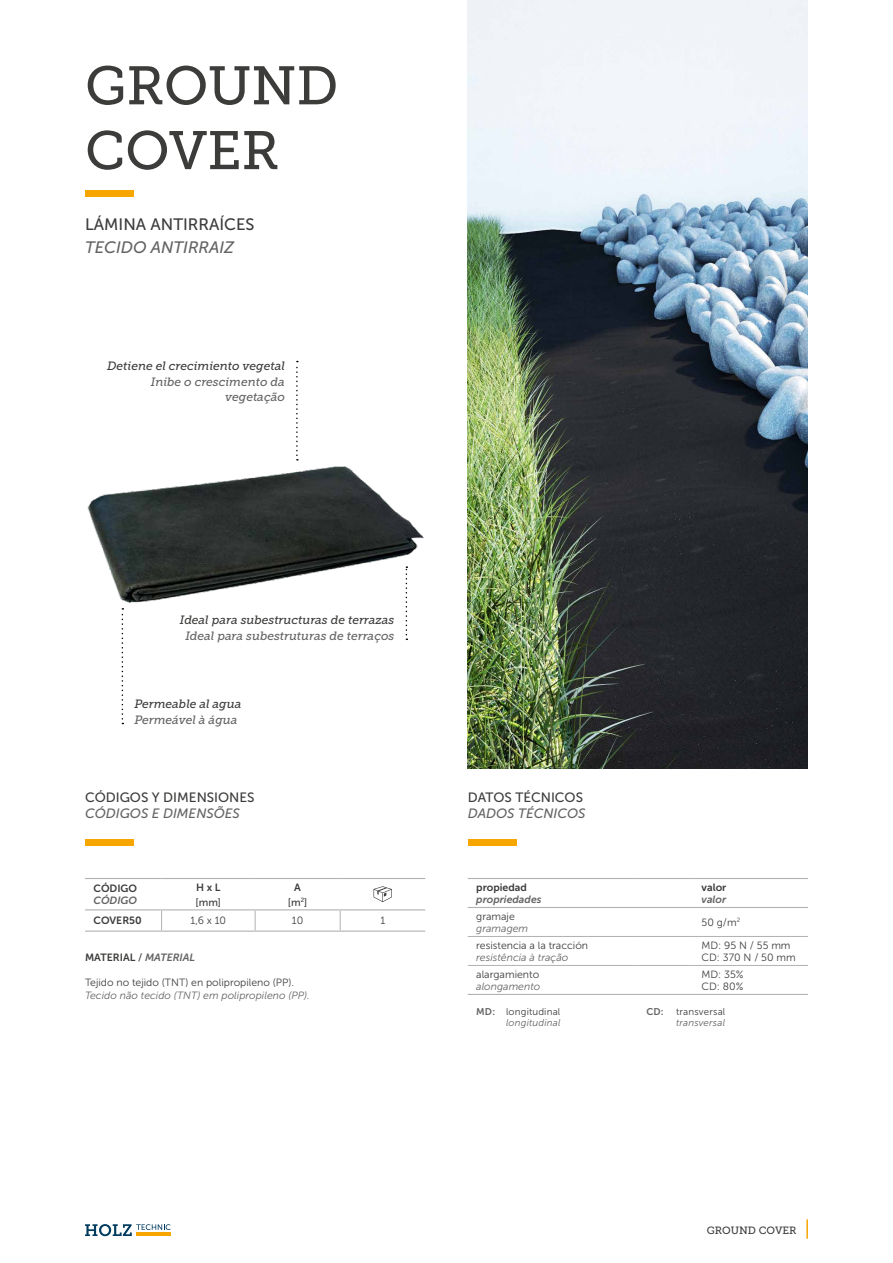
<style>
.page{position:relative;width:893px;height:1263px;background:#fff}
.page>*{position:absolute;margin:0;border:0;box-sizing:border-box;transform-origin:0 0}
.t1{font:54px/64.8px "Museo Slab 500";color:#3c3c3b}
.t2{font:16.5px "Museo Sans 500";color:#3c3c3b}
.t3{font:italic 16.5px "Museo Sans 500";color:#646363}
.t4{font:13.5px "Museo Sans 500";color:#3c3c3b}
.t5{font:italic 13.5px "Museo Sans 500";color:#646363}
.t6{font:italic 12px "Museo Slab 500";color:#3c3c3b}
.t7{font:italic 12px/14.4px "Museo Slab 500";color:#646363;text-align:right}
.t8{font:10.5px/12.6px "Museo Sans 300";color:#3c3c3b}
.t9{font:italic 10.5px "Museo Sans 300";color:#646363}
.t10{font:10.5px "Museo Sans 700";color:#3c3c3b}
.t11{font:italic 10.5px "Museo Sans 700";color:#646363}
.t12{font:10.5px "Museo Slab 500";color:#3c3c3b}
.t13{font:10.5px "Museo Sans 500";color:#3c3c3b}
.t14{font:9.75px/11.7px "Museo Sans 300";letter-spacing:.02em;color:#3c3c3b;text-align:right}
.t15{font:italic 9.75px "Museo Sans 300";letter-spacing:.02em;color:#646363}
.t16{font:9.75px "Museo Sans 700";color:#646363}
.s1{font-family:"Museo Sans 500"}
.s2{font-style:italic;color:#646363}
.s3{font-family:"Museo Sans 700";color:#646363}
</style>
<div class="page">
<svg style="left:85px;top:1224px;width:86px;height:12px"></svg>
<hr style="left:806px;top:1219px;width:2px;height:20px;background:#f7a600">
<img style="left:468px;top:0;width:340px;height:769px">
<img style="left:87px;top:459px;width:337px;height:222px">
<svg style="left:161px;top:910px;width:1px;height:20px"></svg>
<svg style="left:255px;top:910px;width:1px;height:20px"></svg>
<hr style="left:85px;top:878px;width:77px;height:1px;background:#b3b2b2">
<hr style="left:162px;top:878px;width:93px;height:1px;background:#b3b2b2">
<hr style="left:255px;top:878px;width:85px;height:1px;background:#b3b2b2">
<hr style="left:340px;top:878px;width:85px;height:1px;background:#b3b2b2">
<hr style="left:85px;top:909px;width:77px;height:1px;background:#b3b2b2">
<hr style="left:162px;top:909px;width:93px;height:1px;background:#b3b2b2">
<hr style="left:255px;top:909px;width:85px;height:1px;background:#b3b2b2">
<hr style="left:340px;top:909px;width:85px;height:1px;background:#b3b2b2">
<svg style="left:340px;top:910px;width:1px;height:20px"></svg>
<hr style="left:85px;top:930px;width:77px;height:2px;background:#b3b2b2">
<hr style="left:162px;top:930px;width:93px;height:2px;background:#b3b2b2">
<hr style="left:255px;top:930px;width:85px;height:2px;background:#b3b2b2">
<hr style="left:340px;top:930px;width:85px;height:2px;background:#b3b2b2">
<svg style="left:373px;top:886px;width:19px;height:16px"></svg>
<hr style="left:468px;top:936px;width:170px;height:1px;background:#b3b2b2">
<hr style="left:638px;top:936px;width:55px;height:1px;background:#b3b2b2">
<hr style="left:693px;top:936px;width:115px;height:1px;background:#b3b2b2">
<hr style="left:468px;top:965px;width:170px;height:1px;background:#b3b2b2">
<hr style="left:638px;top:965px;width:55px;height:1px;background:#b3b2b2">
<hr style="left:693px;top:965px;width:115px;height:1px;background:#b3b2b2">
<hr style="left:468px;top:878px;width:170px;height:1px;background:#b3b2b2">
<hr style="left:638px;top:878px;width:55px;height:1px;background:#b3b2b2">
<hr style="left:693px;top:878px;width:115px;height:1px;background:#b3b2b2">
<hr style="left:468px;top:907px;width:170px;height:1px;background:#b3b2b2">
<hr style="left:638px;top:907px;width:55px;height:1px;background:#b3b2b2">
<hr style="left:693px;top:907px;width:115px;height:1px;background:#b3b2b2">
<hr style="left:468px;top:994px;width:170px;height:1px;background:#b3b2b2">
<hr style="left:638px;top:994px;width:55px;height:1px;background:#b3b2b2">
<hr style="left:693px;top:994px;width:115px;height:1px;background:#b3b2b2">
<svg style="left:296px;top:361px;width:2px;height:99px"></svg>
<svg style="left:406px;top:566px;width:1px;height:74px"></svg>
<svg style="left:122px;top:608px;width:1px;height:116px"></svg>
<div style="left:85px;top:190px;width:49px;height:7px;background:#f7a600"></div>
<div style="left:85px;top:840px;width:49px;height:6px;background:#f7a600"></div>
<div style="left:468px;top:840px;width:49px;height:6px;background:#f7a600"></div>
<h1 class="t1" style="left:85px;top:54px;width:255px">GROUND<br>COVER</h1>
<h2 class="t2" style="left:85px;top:216px;width:171px">LÁMINA ANTIRRAÍCES</h2>
<h2 class="t3" style="left:85px;top:238px;width:151px">TECIDO ANTIRRAIZ</h2>
<p class="t6" style="left:107px;top:359px;width:179px">Detiene el crecimiento vegetal</p>
<p class="t7" style="left:151px;top:375px;width:135px">Inibe o crescimento da vegetação</p>
<p class="t6" style="left:180px;top:613px;width:216px">Ideal para subestructuras de terrazas</p>
<p class="t7" style="left:185px;top:629px;width:210px">Ideal para subestruturas de terraços</p>
<p class="t6" style="left:134px;top:697px;width:109px">Permeable al agua</p>
<p class="t7" style="left:134px;top:713px;width:105px">Permeável à água</p>
<p class="t4" style="left:85px;top:790px;width:171px">CÓDIGOS Y DIMENSIONES</p>
<p class="t5" style="left:85px;top:806px;width:156px">CÓDIGOS E DIMENSÕES</p>
<p class="t10" style="left:94px;top:882px;width:45px">CÓDIGO</p>
<p class="t11" style="left:94px;top:895px;width:45px">CÓDIGO</p>
<p class="t10" style="left:196px;top:881px;width:26px">H x L</p>
<p class="t13" style="left:196px;top:896px;width:27px">[mm]</p>
<p class="t10" style="left:294px;top:881px;width:8px">A</p>
<p class="t13" style="left:288px;top:896px;width:21px">[m<sup>2</sup>]</p>
<p class="t10" style="left:94px;top:915px;width:50px">COVER50</p>
<p class="t8" style="left:190px;top:915px;width:37px">1,6 x 10</p>
<p class="t8" style="left:292px;top:915px;width:13px">10</p>
<p class="t8" style="left:380px;top:915px;width:6px">1</p>
<p class="t10" style="left:85px;top:951px;width:112px">MATERIAL <span class="s1">/</span> <span class="s2">MATERIAL</span></p>
<p class="t8" style="left:85px;top:976px;width:211px">Tejido no tejido (TNT) en polipropileno (PP).</p>
<p class="t9" style="left:85px;top:989px;width:226px">Tecido não tecido (TNT) em polipropileno (PP).</p>
<p class="t4" style="left:468px;top:790px;width:117px">DATOS TÉCNICOS</p>
<p class="t5" style="left:468px;top:806px;width:119px">DADOS TÉCNICOS</p>
<p class="t10" style="left:476px;top:881px;width:52px">propiedad</p>
<p class="t11" style="left:476px;top:894px;width:67px">propriedades</p>
<p class="t10" style="left:702px;top:881px;width:26px">valor</p>
<p class="t11" style="left:702px;top:894px;width:26px">valor</p>
<p class="t8" style="left:476px;top:910px;width:40px">gramaje</p>
<p class="t9" style="left:476px;top:923px;width:53px">gramagem</p>
<p class="t8" style="left:702px;top:916px;width:40px">50 g/m<sup>2</sup></p>
<p class="t8" style="left:476px;top:939px;width:113px">resistencia a la tracción</p>
<p class="t9" style="left:476px;top:952px;width:94px">resistência à tração</p>
<p class="t8" style="left:702px;top:939px;width:96px">MD: 95 N / 55 mm<br>CD: 370 N / 50 mm</p>
<p class="t8" style="left:476px;top:968px;width:64px">alargamiento</p>
<p class="t9" style="left:476px;top:981px;width:66px">alongamento</p>
<p class="t8" style="left:702px;top:968px;width:44px">MD: 35%<br>CD: 80%</p>
<p class="t14" style="left:476px;top:1005px;width:86px"><span class="s3">MD:</span> longitudinal <span class="s2">longitudinal</span></p>
<p class="t16" style="left:646px;top:1006px;width:19px">CD:</p>
<p class="t14" style="left:676px;top:1005px;width:51px">transversal</p>
<p class="t15" style="left:676px;top:1017px;width:51px">transversal</p>
<p class="t12" style="left:707px;top:1225px;width:91px">GROUND COVER</p>
</div>
